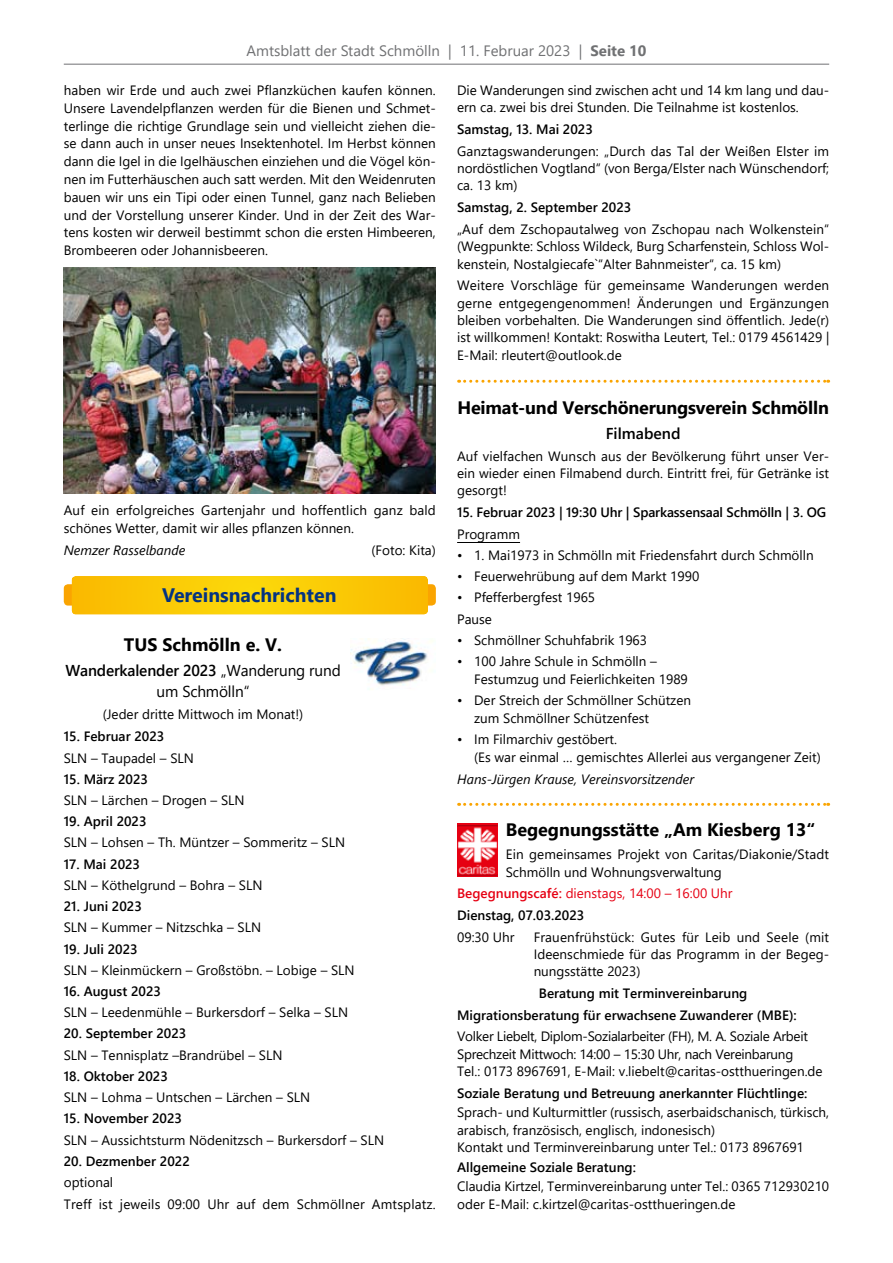
<style>
.page{position:relative;width:893px;height:1263px;background:#fff}
.page>*{position:absolute;margin:0;border:0;box-sizing:border-box;transform-origin:0 0}
.t1{font:700 19.5px "Segoe UI";color:#043381}
.t2{font:700 18px "Segoe UI";letter-spacing:-.005em;color:#000}
.t3{font:15.75px/20.9px "Segoe UI";letter-spacing:-.01em;color:#000;text-align:center}
.t4{font:600 15.75px "Segoe UI";color:#000}
.t5{font:15px "Segoe UI";color:#707173}
.t6{font:13.5px/17.4px "Segoe UI";color:#000}
.t7{font:600 13.5px/21.6px "Segoe UI";color:#000}
.t8{font:13.5px/17.4px "Segoe UI";letter-spacing:-.02em;color:#000}
.t9{font:13.5px/21.6px "Segoe UI";color:#e60013}
.t10{font:italic 13.5px "Segoe UI";color:#000}
.s1{font-weight:700}
.s2{font-weight:600}
.s3{font-weight:600;color:#000}
</style>
<div class="page">
<hr style="left:64px;top:64px;width:765px;height:1px;background:#707173">
<img style="left:64px;top:268px;width:372px;height:226px">
<div style="left:64px;top:584px;width:372px;height:21px;background:#faa401;border-radius:4px"></div>
<svg style="left:72px;top:576px;width:356px;height:38px;background:#fac805"></svg>
<hr style="left:457px;top:542px;width:63px;height:1px;background:#000">
<img style="left:351px;top:638px;width:82px;height:48px">
<div style="left:457px;top:823px;width:40px;height:54px;background:#bb000e"></div>
<img style="left:457px;top:824px;width:40px;height:51px">
<svg style="left:459px;top:380px;width:370px;height:3px"></svg>
<svg style="left:459px;top:803px;width:370px;height:3px"></svg>
<p class="t5" style="left:246px;top:36px;width:402px">Amtsblatt der Stadt Schmölln | 11. Februar 2023 | <span class="s1">Seite 10</span></p>
<p class="t6" style="left:64px;top:80px;width:374px;line-height:17.9px;text-align:justify">haben wir Erde und auch zwei Pflanzküchen kaufen können.<br>Unsere Lavendelpflanzen werden für die Bienen und Schmet&shy;terlinge die richtige Grundlage sein und vielleicht ziehen die&shy;se dann auch in unser neues Insektenhotel. Im Herbst können dann die Igel in die Igelhäuschen einziehen und die Vögel kön&shy;nen im Futterhäuschen auch satt werden. Mit den Weidenruten bauen wir uns ein Tipi oder einen Tunnel, ganz nach Belieben und der Vorstellung unserer Kinder. Und in der Zeit des War&shy;tens kosten wir derweil bestimmt schon die ersten Himbeeren, Brombeeren oder Johannisbeeren.</p>
<p class="t6" style="left:457px;top:80px;width:374px">Die Wanderungen sind zwischen acht und 14 km lang und dau&shy;ern ca. zwei bis drei Stunden. Die Teilnahme ist kostenlos.</p>
<p class="t7" style="left:457px;top:117px;width:137px">Samstag, 13. Mai 2023</p>
<p class="t6" style="left:457px;top:141px;width:374px;text-align:justify">Ganztagswanderungen: „Durch das Tal der Weißen Elster im nordöstlichen Vogtland“ (von Berga/Elster nach Wünschendorf; ca. 13 km)</p>
<p class="t7" style="left:457px;top:195px;width:176px">Samstag, 2. September 2023</p>
<p class="t6" style="left:457px;top:219px;width:374px;text-align:justify">„Auf dem Zschopautalweg von Zschopau nach Wolkenstein“ (Wegpunkte: Schloss Wildeck, Burg Scharfenstein, Schloss Wol&shy;kenstein, Nostalgiecafe`“Alter Bahnmeister“, ca. 15 km)</p>
<p class="t6" style="left:457px;top:275px;width:374px;text-align:justify">Weitere Vorschläge für gemeinsame Wanderungen werden gerne entgegengenommen! Änderungen und Ergänzungen bleiben vorbehalten. Die Wanderungen sind öffentlich. Jede(r) ist willkommen! Kontakt: Roswitha Leutert, Tel.: 0179 4561429 | E-Mail: rleutert@outlook.de</p>
<p class="t6" style="left:64px;top:500px;width:374px;line-height:17.9px">Auf ein erfolgreiches Gartenjahr und hoffentlich ganz bald schönes Wetter, damit wir alles pflanzen können.</p>
<p class="t10" style="left:64px;top:537px;width:123px">Nemzer Rasselbande</p>
<p class="t6" style="left:372px;top:540px;width:66px">(Foto: Kita)</p>
<h1 class="t1" style="left:162px;top:577px;width:176px">Vereinsnachrichten</h1>
<h2 class="t2" style="left:124px;top:628px;width:160px">TUS Schmölln e. V.</h2>
<p class="t3" style="left:65px;top:659px;width:277px"><span class="s2">Wanderkalender 2023</span> „Wanderung rund um Schmölln“</p>
<p class="t6" style="left:103px;top:704px;width:202px">(Jeder dritte Mittwoch im Monat!)</p>
<p class="t7" style="left:64px;top:725px;width:102px">15. Februar 2023</p>
<p class="t6" style="left:64px;top:748px;width:132px">SLN – Taupadel – SLN</p>
<p class="t7" style="left:64px;top:767px;width:86px">15. März 2023</p>
<p class="t6" style="left:64px;top:790px;width:182px">SLN – Lärchen – Drogen – SLN</p>
<p class="t7" style="left:64px;top:809px;width:84px">19. April 2023</p>
<p class="t6" style="left:64px;top:833px;width:283px">SLN – Lohsen – Th. Müntzer – Sommeritz – SLN</p>
<p class="t7" style="left:64px;top:852px;width:78px">17. Mai 2023</p>
<p class="t6" style="left:64px;top:875px;width:200px">SLN – Köthelgrund – Bohra – SLN</p>
<p class="t7" style="left:64px;top:894px;width:80px">21. Juni 2023</p>
<p class="t6" style="left:64px;top:918px;width:199px">SLN – Kummer – Nitzschka – SLN</p>
<p class="t7" style="left:64px;top:937px;width:75px">19. Juli 2023</p>
<p class="t6" style="left:64px;top:960px;width:292px">SLN – Kleinmückern – Großstöbn. – Lobige – SLN</p>
<p class="t7" style="left:64px;top:979px;width:99px">16. August 2023</p>
<p class="t6" style="left:64px;top:1002px;width:286px">SLN – Leedenmühle – Burkersdorf – Selka – SLN</p>
<p class="t7" style="left:64px;top:1022px;width:124px">20. September 2023</p>
<p class="t6" style="left:64px;top:1045px;width:220px">SLN – Tennisplatz –Brandrübel – SLN</p>
<p class="t7" style="left:64px;top:1064px;width:106px">18. Oktober 2023</p>
<p class="t6" style="left:64px;top:1087px;width:248px">SLN – Lohma – Untschen – Lärchen – SLN</p>
<p class="t7" style="left:64px;top:1107px;width:120px">15. November 2023</p>
<p class="t6" style="left:64px;top:1130px;width:322px">SLN – Aussichtsturm Nödenitzsch – Burkersdorf – SLN</p>
<p class="t7" style="left:64px;top:1149px;width:128px">20. Dezmenber 2022</p>
<p class="t6" style="left:64px;top:1170px;width:374px;line-height:22px">optional<br>Treff ist jeweils 09:00 Uhr auf dem Schmöllner Amtsplatz.</p>
<h2 class="t2" style="left:457px;top:390px;width:373px">Heimat-und Verschönerungsverein Schmölln</h2>
<p class="t4" style="left:606px;top:418px;width:76px">Filmabend</p>
<p class="t6" style="left:457px;top:446px;width:374px;text-align:justify">Auf vielfachen Wunsch aus der Bevölkerung führt unser Ver&shy;ein wieder einen Filmabend durch. Eintritt frei, für Getränke ist gesorgt!</p>
<p class="t7" style="left:457px;top:500px;width:371px">15. Februar 2023 | 19:30 Uhr | Sparkassensaal Schmölln | 3. OG</p>
<p class="t6" style="left:457px;top:524px;width:64px">Programm</p>
<p class="t6" style="left:457px;top:546px;width:358px">• 1. Mai1973 in Schmölln mit Friedensfahrt durch Schmölln</p>
<p class="t6" style="left:457px;top:566px;width:244px">• Feuerwehrübung auf dem Markt 1990</p>
<p class="t6" style="left:457px;top:585px;width:140px;line-height:21.6px">• Pfefferbergfest 1965<br>Pause</p>
<p class="t6" style="left:457px;top:631px;width:192px">• Schmöllner Schuhfabrik 1963</p>
<p class="t6" style="left:474px;top:651px;width:215px;text-indent:-17px">• 100 Jahre Schule in Schmölln –<br>Festumzug und Feierlichkeiten 1989</p>
<p class="t6" style="left:474px;top:690px;width:218px;text-indent:-17px">• Der Streich der Schmöllner Schützen zum Schmöllner Schützenfest</p>
<p class="t6" style="left:474px;top:729px;width:348px;text-indent:-17px">• Im Filmarchiv gestöbert.<br>(Es war einmal … gemischtes Allerlei aus vergangener Zeit)</p>
<p class="t10" style="left:457px;top:766px;width:239px">Hans-Jürgen Krause, Vereinsvorsitzender</p>
<h2 class="t2" style="left:506px;top:813px;width:311px">Begegnungsstätte „Am Kiesberg 13“</h2>
<p class="t6" style="left:506px;top:844px;width:325px;line-height:17.9px">Ein gemeinsames Projekt von Caritas/Diakonie/Stadt<br>Schmölln und Wohnungsverwaltung</p>
<p class="t9" style="left:457px;top:881px;width:277px"><span class="s2">Begegnungscafé:</span> dienstags, 14:00 – 16:00 Uhr<br><span class="s3">Dienstag, 07.03.2023</span></p>
<p class="t6" style="left:457px;top:927px;width:59px">09:30 Uhr</p>
<p class="t6" style="left:534px;top:927px;width:297px;text-align:justify">Frauenfrühstück: Gutes für Leib und Seele (mit Ideenschmiede für das Programm in der Begeg&shy;nungsstätte 2023)</p>
<p class="t7" style="left:457px;top:981px;width:341px;text-indent:82px">Beratung mit Terminvereinbarung<br>Migrationsberatung für erwachsene Zuwanderer (MBE):</p>
<p class="t8" style="left:457px;top:1027px;width:367px">Volker Liebelt, Diplom-Sozialarbeiter (FH), M. A. Soziale Arbeit<br>Sprechzeit Mittwoch: 14:00 – 15:30 Uhr, nach Vereinbarung<br>Tel.: 0173 8967691, E-Mail: v.liebelt@caritas-ostthueringen.de</p>
<p class="t7" style="left:457px;top:1081px;width:352px">Soziale Beratung und Betreuung anerkannter Flüchtlinge:</p>
<p class="t6" style="left:457px;top:1103px;width:374px">Sprach- und Kulturmittler (russisch, aserbaidschanisch, türkisch, arabisch, französisch, englisch, indonesisch)<br>Kontakt und Terminvereinbarung unter Tel.: 0173 8967691</p>
<p class="t7" style="left:457px;top:1155px;width:180px">Allgemeine Soziale Beratung:</p>
<p class="t6" style="left:457px;top:1176px;width:374px">Claudia Kirtzel, Terminvereinbarung unter Tel.: 0365 712930210 oder E-Mail: c.kirtzel@caritas-ostthueringen.de</p>
</div>
